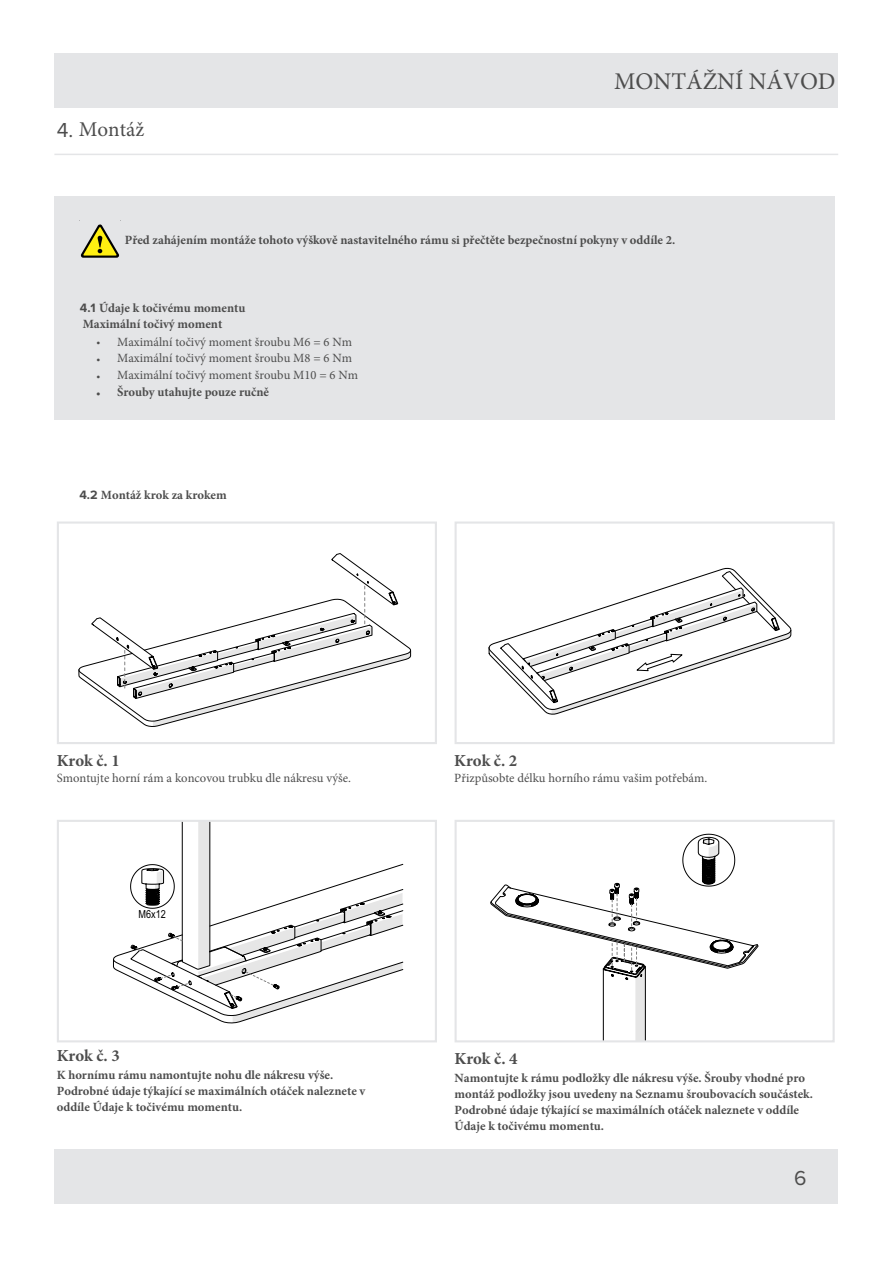
<style>
.page{position:relative;width:893px;height:1263px;background:#fff}
.page>*{position:absolute;margin:0;border:0;box-sizing:border-box;transform-origin:0 0}
.t1{font:24px "Minion Pro";color:#4d4d4d}
.t2{font:21px "Minion Pro";color:#4d4d4d}
.t3{font:21px "Proxima Nova";color:#4d4d4d}
.t4{font:700 16.8px "Minion Pro";color:#4d4d4d}
.Paragraph_Style__Sub{font:700 12.6px/16.2px "Minion Pro";color:#4d4d4d}
.t5{font:12.6px "Minion Pro";color:#4d4d4d}
.t6{font:11.1px "Arial Narrow";color:#000}
.s1{font-family:"Proxima Nova"}
</style>
<div class="page">
<div style="left:54px;top:54px;width:784px;height:54px;background:#e4e5e7"></div>
<div style="left:54px;top:1149px;width:784px;height:54px;background:#e4e5e7"></div>
<hr style="left:54px;top:154px;width:784px;height:1px;background:#e4e5e7">
<div style="left:54px;top:197px;width:781px;height:223px;background:#e4e5e7"></div>
<svg style="left:80px;top:224px;width:40px;height:34px"></svg>
<svg style="left:113px;top:823px;width:290px;height:193px"></svg>
<div style="left:57px;top:820px;width:380px;height:222px;border:2px solid #e4e5e7"></div>
<svg style="left:79px;top:553px;width:332px;height:174px"></svg>
<div style="left:57px;top:521px;width:380px;height:223px;border:2px solid #e4e5e7"></div>
<svg style="left:489px;top:568px;width:302px;height:146px"></svg>
<div style="left:455px;top:521px;width:380px;height:223px;border:2px solid #e4e5e7"></div>
<svg style="left:490px;top:834px;width:268px;height:205px"></svg>
<div style="left:455px;top:820px;width:380px;height:222px;border:2px solid #e4e5e7"></div>
<p class="t2" style="left:57px;top:115px;width:89px"><span class="s1">4.</span> Montáž</p>
<h1 class="t1" style="left:614px;top:66px;width:223px">MONTÁŽNÍ NÁVOD</h1>
<p class="Paragraph_Style__Sub" style="left:125px;top:232px;width:552px">Před zahájením montáže tohoto výškově nastavitelného rámu si přečtěte bezpečnostní pokyny v oddíle 2.</p>
<p class="Paragraph_Style__Sub" style="left:80px;top:299px;width:167px"><span class="s1">4.1</span> Údaje k točivému momentu<br>Maximální točivý moment</p>
<p class="t5" style="left:96px;top:333px;width:257px"><span class="s1">•</span> Maximální točivý moment šroubu M6 = 6 Nm</p>
<p class="t5" style="left:96px;top:350px;width:257px"><span class="s1">•</span> Maximální točivý moment šroubu M8 = 6 Nm</p>
<p class="t5" style="left:96px;top:367px;width:264px"><span class="s1">•</span> Maximální točivý moment šroubu M10 = 6 Nm</p>
<p class="Paragraph_Style__Sub" style="left:96px;top:384px;width:174px"><span class="s1">•</span> Šrouby utahujte pouze ručně</p>
<p class="Paragraph_Style__Sub" style="left:79px;top:487px;width:149px"><span class="s1">4.2</span> Montáž krok za krokem</p>
<p class="t4" style="left:57px;top:749px;width:65px">Krok č. 1</p>
<p class="t5" style="left:57px;top:769px;width:296px">Smontujte horní rám a koncovou trubku dle nákresu výše.</p>
<p class="t6" style="left:139px;top:906px;width:29px">M6x12</p>
<p class="t4" style="left:57px;top:1044px;width:65px">Krok č. 3</p>
<p class="Paragraph_Style__Sub" style="left:57px;top:1067px;width:310px">K hornímu rámu namontujte nohu dle nákresu výše.<br>Podrobné údaje týkající se maximálních otáček naleznete v oddíle Údaje k točivému momentu.</p>
<p class="t4" style="left:454px;top:748px;width:65px">Krok č. 2</p>
<p class="t5" style="left:454px;top:769px;width:254px">Přizpůsobte délku horního rámu vašim potřebám.</p>
<p class="t4" style="left:455px;top:1046px;width:65px">Krok č. 4</p>
<p class="Paragraph_Style__Sub" style="left:455px;top:1070px;width:360px">Namontujte k rámu podložky dle nákresu výše. Šrouby vhodné pro montáž podložky jsou uvedeny na Seznamu šroubovacích součástek.<br>Podrobné údaje týkající se maximálních otáček naleznete v oddíle Údaje k točivému momentu.</p>
<h2 class="t3" style="left:794px;top:1162px;width:14px">6</h2>
</div>
